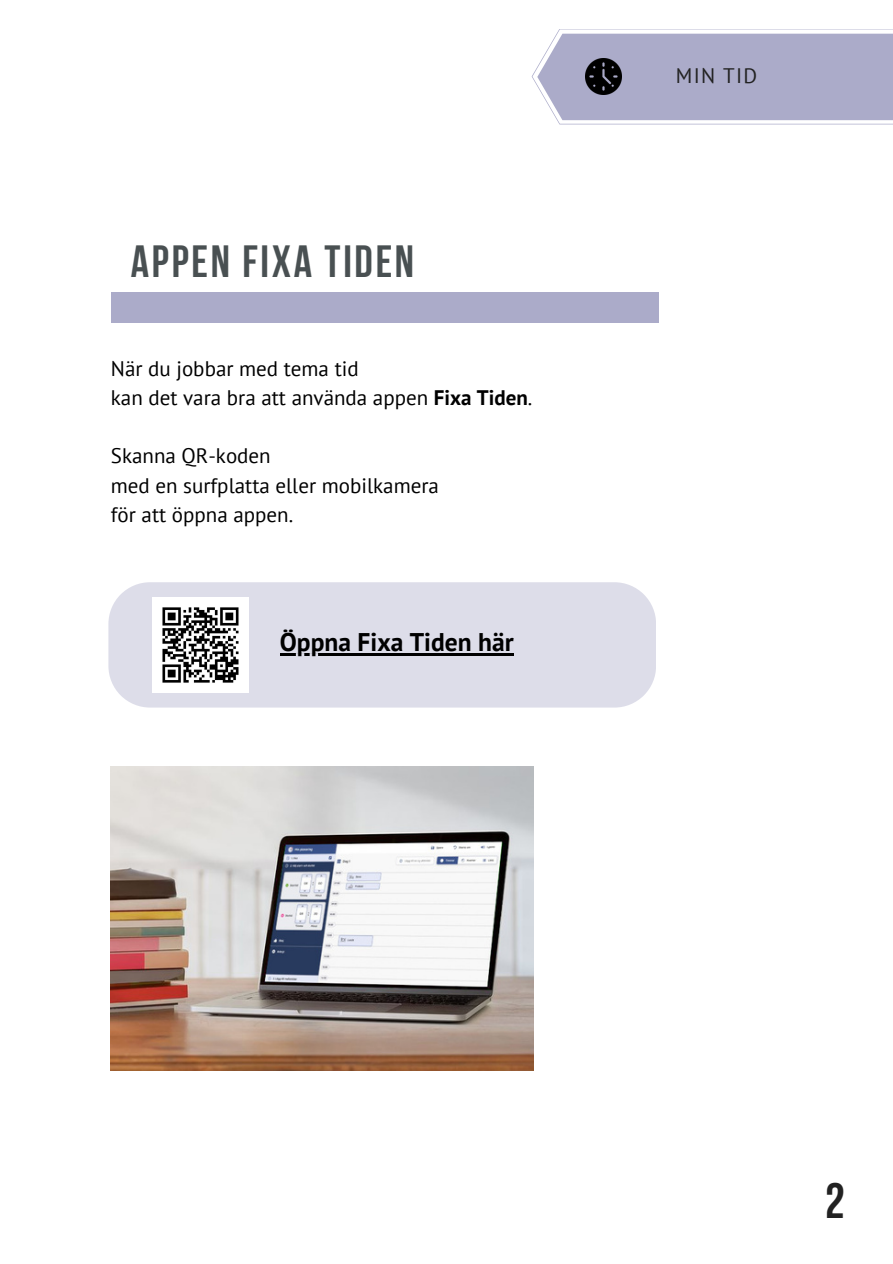
<style>
.page{position:relative;width:893px;height:1264px;background:#fff}
.page>*{position:absolute;margin:0;border:0;box-sizing:border-box;transform-origin:0 0}
.t1{font:700 49.65px "Bebas Neue";color:#222}
.t2{font:700 45px "Bebas Neue";letter-spacing:.06em;color:#495052}
.t3{font:700 25.5px "PT Sans";color:#000}
.t4{font:21px "PT Sans";color:#000}
.t5{font:21px "PT Sans";letter-spacing:.06em;color:#222}
.s1{font-weight:700}
</style>
<div class="page">
<div style="left:108px;top:582px;width:548px;height:125px;background:#dddde9"></div>
<div style="left:111px;top:293px;width:547px;height:29px;background:#ababc9"></div>
<svg style="left:531px;top:29px;width:361px;height:95px;background:#b6b6d0"></svg>
<img style="left:585px;top:58px;width:36px;height:36px">
<img style="left:111px;top:766px;width:422px;height:304px">
<img style="left:152px;top:597px;width:96px;height:95px">
<hr style="left:280px;top:653px;width:233px;height:3px;background:#000">
<p class="t2" style="left:131px;top:243px;width:285px">APPEN FIXA TIDEN</p>
<p class="t4" style="left:111px;top:354px;width:249px">När du jobbar med tema tid</p>
<p class="t4" style="left:111px;top:383px;width:423px">kan det vara bra att använda appen <span class="s1">Fixa Tiden</span>.</p>
<p class="t4" style="left:111px;top:442px;width:161px">Skanna QR-koden</p>
<p class="t4" style="left:111px;top:471px;width:329px">med en surfplatta eller mobilkamera</p>
<p class="t4" style="left:111px;top:500px;width:184px">för att öppna appen.</p>
<p class="t3" style="left:280px;top:625px;width:235px">Öppna Fixa Tiden här</p>
<p class="t5" style="left:675px;top:62px;width:83px">MIN TID</p>
<p class="t1" style="left:825px;top:1181px;width:21px">2</p>
</div>
